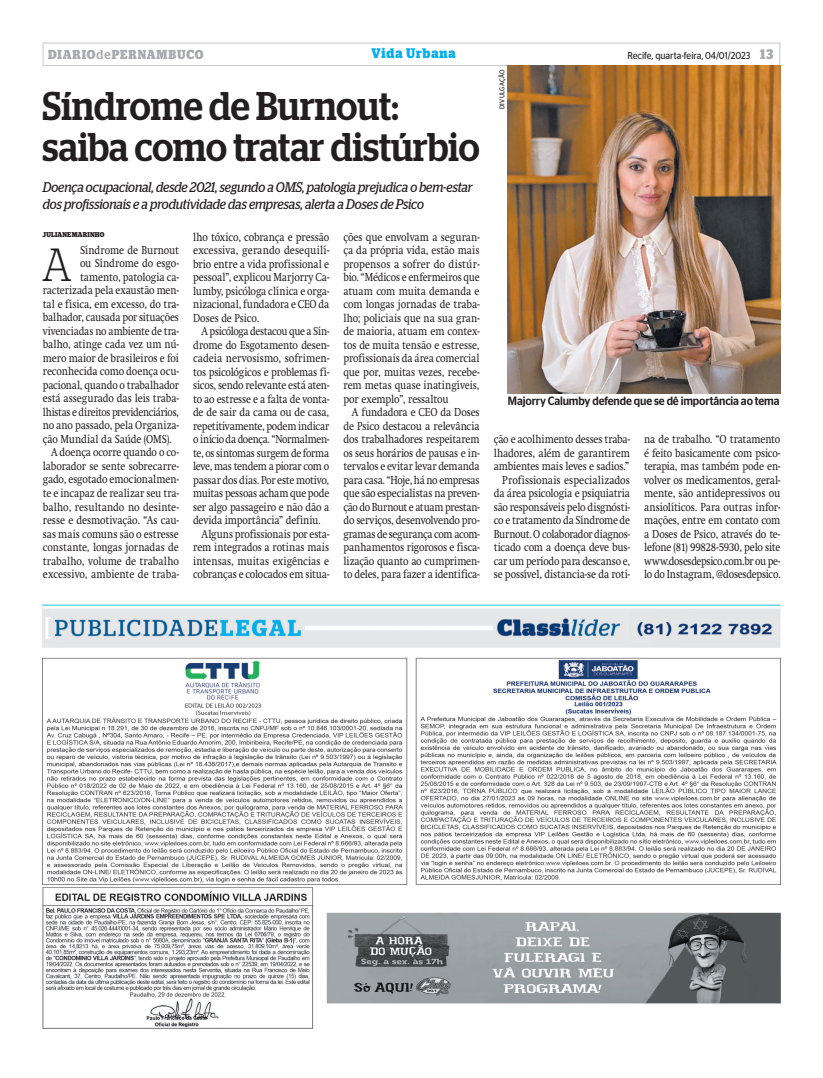
<style>
.page{position:relative;width:823px;height:1078px;background:#fff}
.page>*{position:absolute;margin:0;border:0;box-sizing:border-box;transform-origin:0 0}
.t1{font:46.4px "Stag PS Light OV GRFZJC";color:#231f20;scale:.9 1}
.t2{font:40px/41px "Stag PS Medium OV CRFZJC";color:#231f20;scale:.9 1}
.t3{font:14px/17px "Stag PS Book Italic OV FRFZJC";letter-spacing:-.01em;color:#231f20;scale:.9 1}
.t4{font:13.9px "Stag PS Bold OV BRFZJC";letter-spacing:.075em;color:#00aeef;scale:.9 1}
.t5{font:13px "Stag PS Bold OV BRFZJC";letter-spacing:.075em;color:#a8a9ad;scale:.9 1}
.t6{font:12px/13.5px "Swift Regular OV HRFZJC";letter-spacing:-.015em;color:#231f20;text-align:justify;scale:.85 1}
.t7{font:12px "Swift Regular OV HRFZJC";letter-spacing:-.015em;color:#231f20;scale:.84 1}
.t8{font:12px "Swift Regular OV HRFZJC";letter-spacing:-.015em;color:#231f20;scale:.86 1}
.t9{font:12px "Stag Sans PS Medium OV ERFZJC";letter-spacing:-.01em;color:#231f20;scale:.9 1}
.t10{font:12px "Swift Regular OV HRFZJC";letter-spacing:-.015em;color:#231f20;scale:.83 1}
.t11{font:12px "Swift Regular OV HRFZJC";letter-spacing:-.035em;color:#231f20;scale:.84 1}
.t12{font:12px "Swift Regular OV HRFZJC";letter-spacing:.005em;color:#231f20;scale:.85 1}
.t13{font:10px "Stag Sans PS Book OV DRFZJC";color:#231f20;scale:.9 1}
.t14{font:7px "Stag PS Bold OV BRFZJC";letter-spacing:.02em;color:#231f20;scale:.9 1}
.t15{font:7px "Stag Sans PS Book OV DRFZJC";letter-spacing:.04em;color:#231f20;scale:.9 1}
.s1{font-family:"Stag PS Medium OV CRFZJC"}
.s2{font-family:"Stag PS Bold OV BRFZJC";font-size:13.9px;color:#a8a9ad}
</style>
<div class="page">
<div style="left:43px;top:43px;width:737px;height:23px;border:1px solid #c7c8ca"></div>
<img style="left:43px;top:604px;width:737px;height:424px">
<img style="left:507px;top:65px;width:273px;height:329px">
<p class="t5" style="left:48px;top:48px;width:174px">DIARIO<span class="s1">de</span>PERNAMBUCO</p>
<p class="t4" style="left:371px;top:47px;width:95px">Vida Urbana</p>
<p class="t13" style="left:627px;top:49px;width:163px">Recife, quarta-feira, 04/01/2023 <span class="s2">13</span></p>
<h2 class="t2" style="left:43px;top:88px;width:487px">Síndrome de Burnout: saiba como tratar distúrbio</h2>
<p class="t3" style="left:43px;top:179px;width:478px">Doença ocupacional, desde 2021, segundo a OMS, patologia prejudica o bem-estar dos profissionais e a produtividade das empresas, alerta a Doses de Psico</p>
<p class="t14" style="left:43px;top:232px;width:70px">JULIANEMARINHO</p>
<h1 class="t1" style="left:42px;top:243px;width:34px">A</h1>
<p class="t6" style="left:80px;top:243px;width:118px">Síndrome de Burnout</p>
<p class="t6" style="left:193px;top:230px;width:161px">lho tóxico, cobrança e pressão excessiva, gerando desequilí&shy;brio entre a vida profissional e pessoal”, explicou Marjorry Ca&shy;lumby, psicóloga clínica e orga&shy;nizacional, fundadora e CEO da Doses de Psico.</p>
<p class="t11" style="left:201px;top:324px;width:153px">A psicóloga destacou que a Sín-</p>
<p class="t6" style="left:193px;top:338px;width:161px">drome do Esgotamento desen-</p>
<p class="t8" style="left:193px;top:351px;width:160px">cadeia nervosismo, sofrimen-</p>
<p class="t6" style="left:193px;top:365px;width:161px">tos psicológicos e problemas fí-</p>
<p class="t6" style="left:193px;top:378px;width:161px">sicos, sendo relevante está aten-</p>
<p class="t6" style="left:193px;top:392px;width:161px">to ao estresse e a falta de vonta-</p>
<p class="t6" style="left:193px;top:405px;width:161px">de de sair da cama ou de casa,</p>
<p class="t7" style="left:193px;top:418px;width:163px">repetitivamente, podem indicar</p>
<p class="t7" style="left:193px;top:432px;width:163px">o início da doença. “Normalmen-</p>
<p class="t7" style="left:193px;top:445px;width:163px">te, os sintomas surgem de forma</p>
<p class="t7" style="left:193px;top:459px;width:163px">leve, mas tendem a piorar com o</p>
<p class="t6" style="left:193px;top:473px;width:161px">passar dos dias. Por este motivo,</p>
<p class="t6" style="left:193px;top:486px;width:161px">muitas pessoas acham que pode</p>
<p class="t6" style="left:193px;top:500px;width:161px">ser algo passageiro e não dão a</p>
<p class="t6" style="left:193px;top:513px;width:151px">devida importância” definiu.</p>
<p class="t7" style="left:201px;top:526px;width:153px">Alguns profissionais por esta-</p>
<p class="t6" style="left:193px;top:540px;width:161px">rem integrados a rotinas mais</p>
<p class="t12" style="left:193px;top:553px;width:161px">intensas, muitas exigências e</p>
<p class="t7" style="left:193px;top:567px;width:163px">cobranças e colocados em situa-</p>
<p class="t6" style="left:343px;top:230px;width:161px">ções que envolvam a seguran&shy;ça da própria vida, estão mais propensos a sofrer do distúr&shy;bio. “Médicos e enfermeiros que atuam com muita demanda e com longas jornadas de traba&shy;lho; policiais que na sua gran&shy;de maioria, atuam em contex&shy;tos de muita tensão e estresse, profissionais da área comercial que por, muitas vezes, recebe&shy;rem metas quase inatingíveis, por exemplo”, ressaltou</p>
<p class="t6" style="left:343px;top:405px;width:161px;text-indent:9px">A fundadora e CEO da Doses de Psico destacou a relevância dos trabalhadores respeitarem os seus horários de pausas e in&shy;tervalos e evitar levar demanda para casa. “Hoje, há no empresas que são especialistas na preven&shy;ção do Burnout e atuam prestan&shy;do serviços, desenvolvendo pro&shy;gramas de segurança com acom&shy;panhamentos rigorosos e fisca&shy;lização quanto ao cumprimen&shy;to deles, para fazer a identifica-</p>
<p class="t6" style="left:80px;top:256px;width:118px">ou Síndrome do esgo-</p>
<p class="t6" style="left:80px;top:270px;width:118px">tamento, patologia ca-</p>
<p class="t6" style="left:43px;top:283px;width:161px">racterizada pela exaustão men-</p>
<p class="t6" style="left:43px;top:297px;width:161px">tal e física, em excesso, do tra-</p>
<p class="t7" style="left:43px;top:310px;width:163px">balhador, causada por situações</p>
<p class="t7" style="left:43px;top:323px;width:163px">vivenciadas no ambiente de tra-</p>
<p class="t6" style="left:43px;top:337px;width:161px">balho, atinge cada vez um nú-</p>
<p class="t6" style="left:43px;top:351px;width:161px">mero maior de brasileiros e foi</p>
<p class="t6" style="left:43px;top:364px;width:161px">reconhecida como doença ocu-</p>
<p class="t7" style="left:43px;top:377px;width:163px">pacional, quando o trabalhador</p>
<p class="t6" style="left:43px;top:391px;width:161px">está assegurado das leis traba-</p>
<p class="t10" style="left:43px;top:404px;width:165px">lhistas e direitos previdenciários,</p>
<p class="t6" style="left:43px;top:418px;width:161px">no ano passado, pela Organiza-</p>
<p class="t6" style="left:43px;top:432px;width:153px">ção Mundial da Saúde (OMS).</p>
<p class="t6" style="left:51px;top:445px;width:151px">A doença ocorre quando o co-</p>
<p class="t6" style="left:43px;top:459px;width:161px">laborador se sente sobrecarre-</p>
<p class="t6" style="left:43px;top:472px;width:161px">gado, esgotado emocionalmen-</p>
<p class="t6" style="left:43px;top:486px;width:161px">te e incapaz de realizar seu tra-</p>
<p class="t8" style="left:43px;top:499px;width:160px">balho, resultando no desinte-</p>
<p class="t6" style="left:43px;top:513px;width:161px">resse e desmotivação. “As cau-</p>
<p class="t6" style="left:43px;top:526px;width:161px">sas mais comuns são o estresse</p>
<p class="t6" style="left:43px;top:540px;width:161px">constante, longas jornadas de</p>
<p class="t6" style="left:43px;top:553px;width:161px">trabalho, volume de trabalho</p>
<p class="t8" style="left:43px;top:566px;width:160px">excessivo, ambiente de traba-</p>
<p class="t15" style="left:498px;top:109px;width:46px;rotate:-90deg">DIVULGAÇÃO</p>
<p class="t9" style="left:507px;top:394px;width:303px">Majorry Calumby defende que se dê importância ao tema</p>
<p class="t6" style="left:493px;top:432px;width:162px;text-align:right">ção e acolhimento desses traba&shy;lhadores, além de garantirem ambientes mais leves e sadios.”<br>Profissionais especializados da área psicologia e psiquiatria são responsáveis pelo disgnósti&shy;co e tratamento da Síndrome de<br>Burnout. O colaborador diagnos&shy;ticado com a doença deve bus&shy;car um período para descanso e, se possível, distancia-se da roti-</p>
<p class="t6" style="left:643px;top:432px;width:162px">na de trabalho. “O tratamento é feito basicamente com psico&shy;terapia, mas também pode en&shy;volver os medicamentos, geral&shy;mente, são antidepressivos ou ansiolíticos. Para outras infor&shy;mações, entre em contato com a Doses de Psico, através do te&shy;lefone (81) 99828-5930, pelo site www.dosesdepsico.com.br ou pe&shy;lo do Instagram, @dosesdepsico.</p>
</div>
